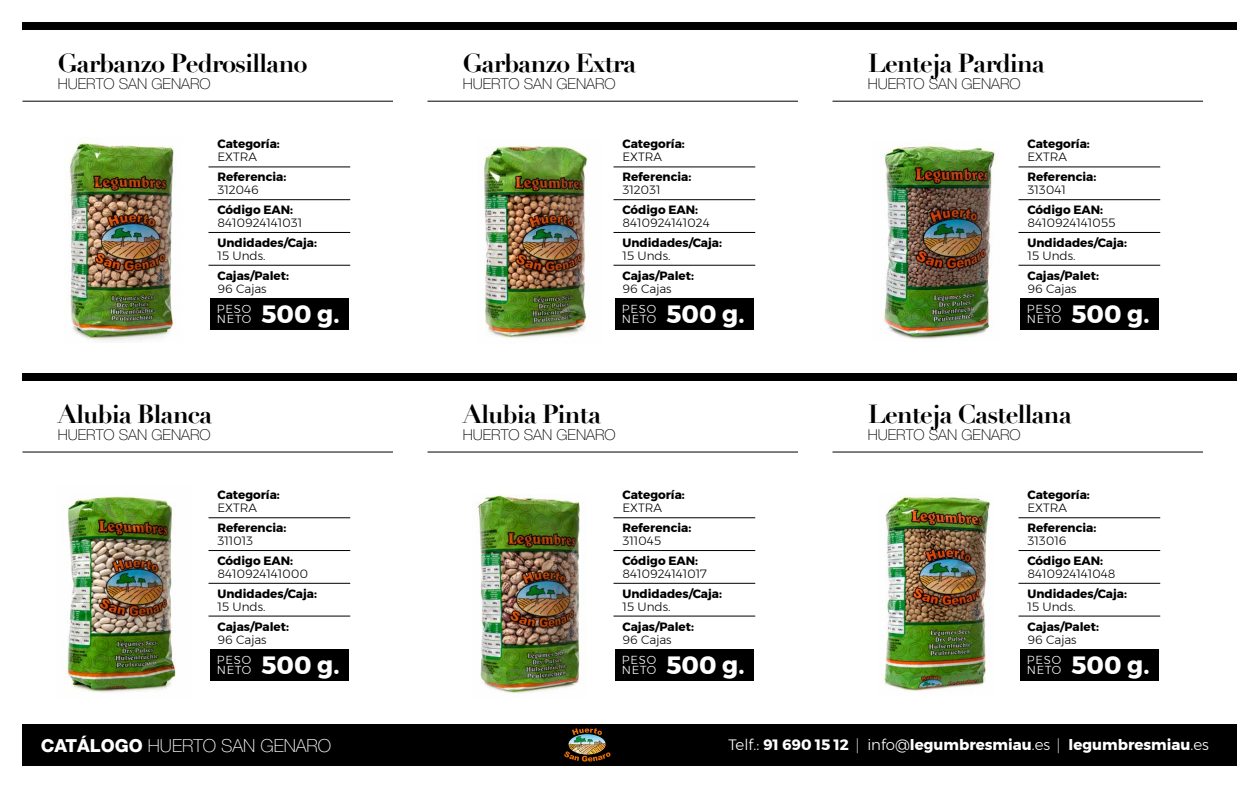
<style>
.page{position:relative;width:1260px;height:788px;background:#fff}
.page>*{position:absolute;margin:0;border:0;box-sizing:border-box;transform-origin:0 0}
.t1{font:700 25.5px "Didot";letter-spacing:-.04em;color:#000}
.t2{font:700 24.9px "Montserrat";color:#fff}
.t3{font:100 18px "Helvetica Neue";color:#fff}
.t4{font:100 15px "Helvetica Neue";color:#000}
.t5{font:700 15px "Montserrat";color:#fff}
.t6{font:700 12px "Montserrat";color:#000}
.t7{font:300 12px "Montserrat";color:#000}
.t8{font:300 11.55px "Montserrat";letter-spacing:.08em;color:#fff}
.s1{font-weight:300;font-size:11.55px}
.s2{font-weight:800}
.s3{font-weight:300}
.s4{font-family:"Helvetica Neue";font-weight:100}
</style>
<div class="page">
<div style="left:22px;top:724px;width:1216px;height:41px;background:#000"></div>
<div style="left:22px;top:373px;width:1216px;height:8px;background:#000"></div>
<div style="left:22px;top:22px;width:1216px;height:8px;background:#000"></div>
<hr style="left:832px;top:101px;width:371px;height:1px;background:#000">
<img style="left:69px;top:138px;width:106px;height:203px">
<img style="left:484px;top:146px;width:105px;height:192px">
<img style="left:63px;top:496px;width:113px;height:197px">
<img style="left:477px;top:494px;width:107px;height:200px">
<img style="left:884px;top:493px;width:106px;height:199px">
<img style="left:881px;top:145px;width:116px;height:194px">
<hr style="left:208px;top:167px;width:142px;height:1px;background:#000">
<hr style="left:208px;top:199px;width:142px;height:1px;background:#000">
<hr style="left:208px;top:232px;width:142px;height:1px;background:#000">
<hr style="left:208px;top:265px;width:142px;height:1px;background:#000">
<div style="left:210px;top:298px;width:139px;height:32px;background:#000"></div>
<hr style="left:208px;top:517px;width:142px;height:1px;background:#000">
<hr style="left:208px;top:550px;width:142px;height:1px;background:#000">
<hr style="left:208px;top:583px;width:142px;height:1px;background:#000">
<hr style="left:208px;top:616px;width:142px;height:1px;background:#000">
<div style="left:210px;top:649px;width:139px;height:31px;background:#000"></div>
<hr style="left:614px;top:167px;width:141px;height:1px;background:#000">
<hr style="left:614px;top:199px;width:141px;height:1px;background:#000">
<hr style="left:614px;top:232px;width:141px;height:1px;background:#000">
<hr style="left:614px;top:265px;width:141px;height:1px;background:#000">
<div style="left:615px;top:298px;width:139px;height:32px;background:#000"></div>
<hr style="left:614px;top:517px;width:141px;height:1px;background:#000">
<hr style="left:614px;top:550px;width:141px;height:1px;background:#000">
<hr style="left:614px;top:583px;width:141px;height:1px;background:#000">
<hr style="left:614px;top:616px;width:141px;height:1px;background:#000">
<div style="left:615px;top:649px;width:139px;height:31px;background:#000"></div>
<hr style="left:1018px;top:167px;width:142px;height:1px;background:#000">
<hr style="left:1018px;top:199px;width:142px;height:1px;background:#000">
<hr style="left:1018px;top:232px;width:142px;height:1px;background:#000">
<hr style="left:1018px;top:265px;width:142px;height:1px;background:#000">
<div style="left:1020px;top:298px;width:139px;height:32px;background:#000"></div>
<hr style="left:1018px;top:517px;width:142px;height:1px;background:#000">
<hr style="left:1018px;top:550px;width:142px;height:1px;background:#000">
<hr style="left:1018px;top:583px;width:142px;height:1px;background:#000">
<hr style="left:1018px;top:616px;width:142px;height:1px;background:#000">
<div style="left:1020px;top:649px;width:139px;height:31px;background:#000"></div>
<hr style="left:22px;top:101px;width:371px;height:1px;background:#000">
<hr style="left:22px;top:451px;width:371px;height:1px;background:#000">
<hr style="left:428px;top:101px;width:370px;height:1px;background:#000">
<hr style="left:428px;top:451px;width:370px;height:1px;background:#000">
<hr style="left:832px;top:451px;width:371px;height:1px;background:#000">
<svg style="left:564px;top:728px;width:47px;height:33px"></svg>
<h1 class="t1" style="left:58px;top:47px;width:251px">Garbanzo Pedrosillano</h1>
<p class="t4" style="left:58px;top:75px;width:154px">HUERTO SAN GENARO</p>
<h1 class="t1" style="left:463px;top:47px;width:175px">Garbanzo Extra</h1>
<p class="t4" style="left:463px;top:75px;width:154px">HUERTO SAN GENARO</p>
<h1 class="t1" style="left:868px;top:47px;width:179px">Lenteja Pardina</h1>
<p class="t4" style="left:868px;top:75px;width:154px">HUERTO SAN GENARO</p>
<p class="t6" style="left:218px;top:134px;width:64px">Categoría:</p>
<p class="t7" style="left:218px;top:148px;width:41px">EXTRA</p>
<p class="t6" style="left:218px;top:167px;width:70px">Referencia:</p>
<p class="t7" style="left:218px;top:181px;width:43px">312046</p>
<p class="t6" style="left:218px;top:200px;width:77px">Código EAN:</p>
<p class="t7" style="left:218px;top:214px;width:86px">8410924141031</p>
<p class="t6" style="left:218px;top:233px;width:101px">Undidades/Caja:</p>
<p class="t7" style="left:218px;top:247px;width:49px">15 Unds.</p>
<p class="t6" style="left:218px;top:266px;width:73px">Cajas/Palet:</p>
<p class="t7" style="left:218px;top:280px;width:51px">96 Cajas</p>
<p class="t8" style="left:217px;top:300px;width:36px">PESO</p>
<h2 class="t2" style="left:217px;top:294px;width:124px"><span class="s1">NETO</span> 500 g.</h2>
<p class="t6" style="left:622px;top:134px;width:64px">Categoría:</p>
<p class="t7" style="left:622px;top:148px;width:41px">EXTRA</p>
<p class="t6" style="left:622px;top:167px;width:70px">Referencia:</p>
<p class="t7" style="left:622px;top:181px;width:40px">312031</p>
<p class="t6" style="left:622px;top:200px;width:77px">Código EAN:</p>
<p class="t7" style="left:622px;top:214px;width:89px">8410924141024</p>
<p class="t6" style="left:622px;top:233px;width:101px">Undidades/Caja:</p>
<p class="t7" style="left:622px;top:247px;width:49px">15 Unds.</p>
<p class="t6" style="left:622px;top:266px;width:73px">Cajas/Palet:</p>
<p class="t7" style="left:622px;top:280px;width:51px">96 Cajas</p>
<p class="t8" style="left:622px;top:300px;width:36px">PESO</p>
<h2 class="t2" style="left:622px;top:294px;width:124px"><span class="s1">NETO</span> 500 g.</h2>
<p class="t6" style="left:1027px;top:134px;width:64px">Categoría:</p>
<p class="t7" style="left:1027px;top:148px;width:41px">EXTRA</p>
<p class="t6" style="left:1027px;top:167px;width:70px">Referencia:</p>
<p class="t7" style="left:1027px;top:181px;width:40px">313041</p>
<p class="t6" style="left:1027px;top:200px;width:77px">Código EAN:</p>
<p class="t7" style="left:1027px;top:214px;width:90px">8410924141055</p>
<p class="t6" style="left:1027px;top:233px;width:101px">Undidades/Caja:</p>
<p class="t7" style="left:1027px;top:247px;width:49px">15 Unds.</p>
<p class="t6" style="left:1027px;top:266px;width:73px">Cajas/Palet:</p>
<p class="t7" style="left:1027px;top:280px;width:51px">96 Cajas</p>
<p class="t8" style="left:1027px;top:300px;width:36px">PESO</p>
<h2 class="t2" style="left:1027px;top:294px;width:124px"><span class="s1">NETO</span> 500 g.</h2>
<h1 class="t1" style="left:58px;top:397px;width:156px">Alubia Blanca</h1>
<p class="t4" style="left:58px;top:425px;width:154px">HUERTO SAN GENARO</p>
<h1 class="t1" style="left:463px;top:397px;width:140px">Alubia Pinta</h1>
<p class="t4" style="left:463px;top:425px;width:154px">HUERTO SAN GENARO</p>
<h1 class="t1" style="left:868px;top:397px;width:206px">Lenteja Castellana</h1>
<p class="t4" style="left:868px;top:425px;width:154px">HUERTO SAN GENARO</p>
<p class="t6" style="left:218px;top:485px;width:64px">Categoría:</p>
<p class="t7" style="left:218px;top:498px;width:41px">EXTRA</p>
<p class="t6" style="left:218px;top:518px;width:70px">Referencia:</p>
<p class="t7" style="left:218px;top:531px;width:37px">311013</p>
<p class="t6" style="left:218px;top:551px;width:77px">Código EAN:</p>
<p class="t7" style="left:218px;top:564px;width:92px">8410924141000</p>
<p class="t6" style="left:218px;top:584px;width:101px">Undidades/Caja:</p>
<p class="t7" style="left:218px;top:597px;width:49px">15 Unds.</p>
<p class="t6" style="left:218px;top:617px;width:73px">Cajas/Palet:</p>
<p class="t7" style="left:218px;top:630px;width:51px">96 Cajas</p>
<p class="t8" style="left:217px;top:651px;width:36px">PESO</p>
<h2 class="t2" style="left:217px;top:644px;width:124px"><span class="s1">NETO</span> 500 g.</h2>
<p class="t6" style="left:622px;top:485px;width:64px">Categoría:</p>
<p class="t7" style="left:622px;top:498px;width:41px">EXTRA</p>
<p class="t6" style="left:622px;top:518px;width:70px">Referencia:</p>
<p class="t7" style="left:622px;top:531px;width:40px">311045</p>
<p class="t6" style="left:622px;top:551px;width:77px">Código EAN:</p>
<p class="t7" style="left:622px;top:564px;width:86px">8410924141017</p>
<p class="t6" style="left:622px;top:584px;width:101px">Undidades/Caja:</p>
<p class="t7" style="left:622px;top:597px;width:49px">15 Unds.</p>
<p class="t6" style="left:622px;top:617px;width:73px">Cajas/Palet:</p>
<p class="t7" style="left:622px;top:630px;width:51px">96 Cajas</p>
<p class="t8" style="left:622px;top:651px;width:36px">PESO</p>
<h2 class="t2" style="left:622px;top:644px;width:124px"><span class="s1">NETO</span> 500 g.</h2>
<p class="t6" style="left:1027px;top:485px;width:64px">Categoría:</p>
<p class="t7" style="left:1027px;top:498px;width:41px">EXTRA</p>
<p class="t6" style="left:1027px;top:518px;width:70px">Referencia:</p>
<p class="t7" style="left:1027px;top:531px;width:40px">313016</p>
<p class="t6" style="left:1027px;top:551px;width:77px">Código EAN:</p>
<p class="t7" style="left:1027px;top:564px;width:90px">8410924141048</p>
<p class="t6" style="left:1027px;top:584px;width:101px">Undidades/Caja:</p>
<p class="t7" style="left:1027px;top:597px;width:49px">15 Unds.</p>
<p class="t6" style="left:1027px;top:617px;width:73px">Cajas/Palet:</p>
<p class="t7" style="left:1027px;top:630px;width:51px">96 Cajas</p>
<p class="t8" style="left:1027px;top:651px;width:36px">PESO</p>
<h2 class="t2" style="left:1027px;top:644px;width:124px"><span class="s1">NETO</span> 500 g.</h2>
<h3 class="t3" style="left:41px;top:735px;width:292px"><span class="s2">CATÁLOGO</span> HUERTO SAN GENARO</h3>
<p class="t5" style="left:728px;top:732px;width:482px"><span class="s3">Telf.:</span> 91 690 15 12 <span class="s4">|</span> <span class="s3">info@</span>legumbresmiau<span class="s3">.es</span> <span class="s4">|</span> legumbresmiau<span class="s3">.es</span></p>
</div>
